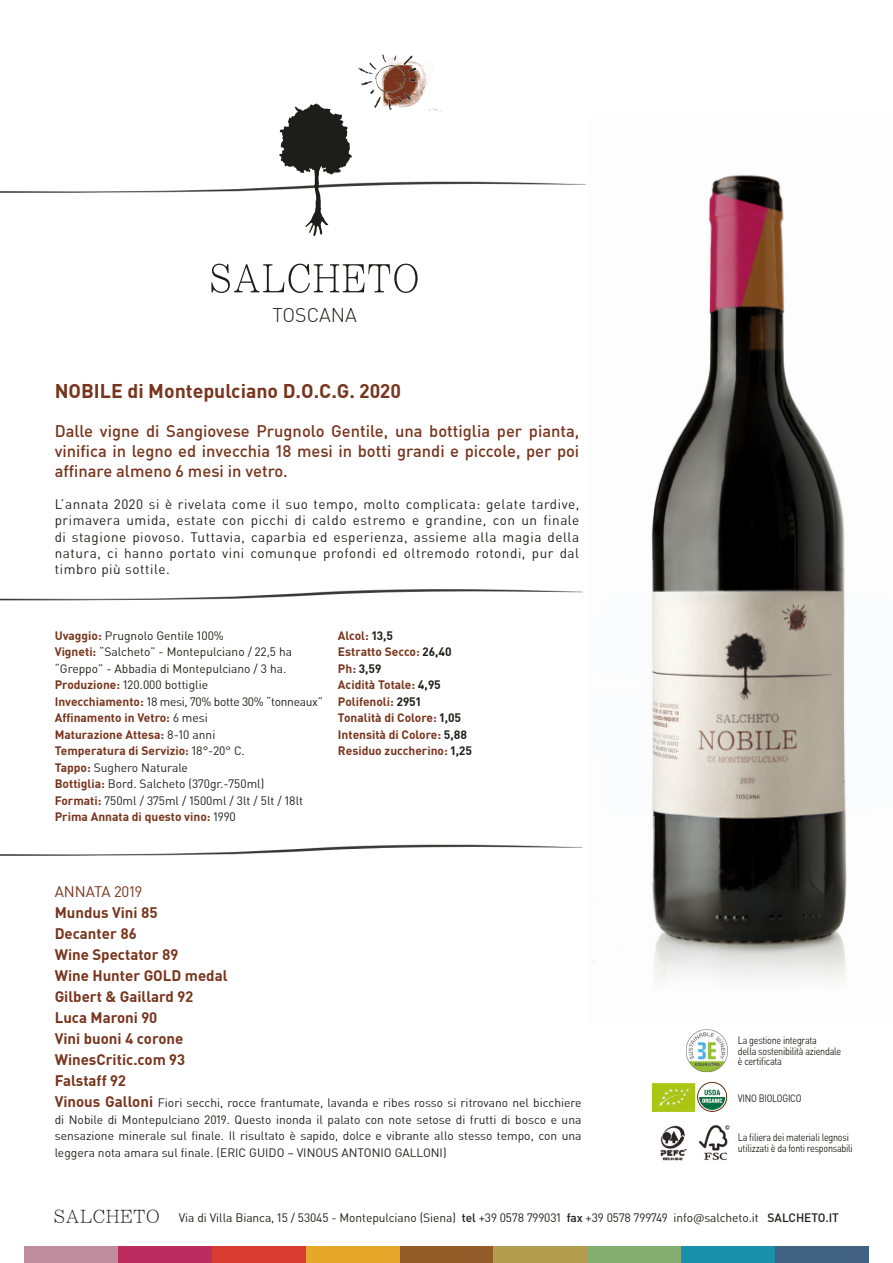
<style>
.page{position:relative;width:893px;height:1263px;background:#fff}
.page>*{position:absolute;margin:0;border:0;box-sizing:border-box;transform-origin:0 0}
.t1{font:700 19.5px "NGCDIN On Air";color:#78341c}
.t2{font:300 19.5px "NGCDIN On Air";color:#1d1d1b}
.t3{font:18.75px "Li Song Pro";letter-spacing:.06em;color:#1d1d1b}
.t4{font:500 16.5px/19.8px "NGCDIN On Air";color:#78341c;text-align:justify}
.t5{font:700 15px "NGCDIN On Air";color:#78341c}
.t6{font:15px "NGCDIN On Air";color:#78341c}
.t7{font:13.5px/16.2px "NGCDIN On Air";letter-spacing:.04em;color:#1d1d1b;text-align:justify}
.t8{font:12px/16.5px "NGCDIN On Air";color:#1d1d1b}
.t9{font:700 12px "NGCDIN On Air";color:#78341c}
.t10{font:12px "NGCDIN On Air";letter-spacing:-.025em;color:#1d1d1b}
.t11{font:700 12px "NGCDIN On Air";color:#1d1d1b}
.t12{font:10.5px/10.5px "NGCDIN On Air";letter-spacing:-.025em;color:#1d1d1b;scale:.85 1}
.s1{font-weight:700;color:#78341c}
.s2{font-weight:400;color:#1d1d1b}
.s3{color:#1d1d1b}
.s4{color:#78341c}
.s5{font-weight:700;font-size:15px;color:#78341c}
.s6{font-weight:500}
</style>
<div class="page">
<img style="left:593px;top:175px;width:254px;height:806px">
<img style="left:0;top:816px;width:653px;height:67px">
<img style="left:0;top:561px;width:724px;height:56px">
<img style="left:651px;top:1081px;width:77px;height:31px">
<img style="left:685px;top:1029px;width:43px;height:44px">
<img style="left:660px;top:1125px;width:70px;height:36px">
<img style="left:358px;top:54px;width:84px;height:58px">
<img style="left:0;top:175px;width:727px;height:44px">
<svg style="left:279px;top:103px;width:73px;height:133px"></svg>
<svg style="left:211px;top:264px;width:207px;height:29px"></svg>
<div style="left:24px;top:1246px;width:94px;height:17px;background:#be8e9f"></div>
<div style="left:118px;top:1246px;width:94px;height:17px;background:#bc2c5e"></div>
<div style="left:212px;top:1246px;width:94px;height:17px;background:#d73b32"></div>
<div style="left:306px;top:1246px;width:94px;height:17px;background:#e7a72a"></div>
<div style="left:400px;top:1246px;width:93px;height:17px;background:#915c27"></div>
<div style="left:493px;top:1246px;width:94px;height:17px;background:#b29d4e"></div>
<div style="left:587px;top:1246px;width:94px;height:17px;background:#85af70"></div>
<div style="left:681px;top:1246px;width:94px;height:17px;background:#1991ad"></div>
<div style="left:775px;top:1246px;width:94px;height:17px;background:#426284"></div>
<p class="t2" style="left:272px;top:304px;width:86px">TOSCANA</p>
<p class="t1" style="left:55px;top:380px;width:348px">NOBILE di Montepulciano D.O.C.G. 2020</p>
<p class="t4" style="left:55px;top:422px;width:526px">Dalle vigne di Sangiovese Prugnolo Gentile, una bottiglia per pianta, vinifica in legno ed invecchia 18 mesi in botti grandi e piccole, per poi affinare almeno 6 mesi in vetro.</p>
<p class="t7" style="left:55px;top:497px;width:526px">L’annata 2020 si è rivelata come il suo tempo, molto complicata: gelate tardive, primavera umida, estate con picchi di caldo estremo e grandine, con un finale di stagione piovoso. Tuttavia, caparbia ed esperienza, assieme alla magia della natura, ci hanno portato vini comunque profondi ed oltremodo rotondi, pur dal timbro più sottile.</p>
<p class="t8" style="left:55px;top:627px;width:171px"><span class="s1">Uvaggio:</span> Prugnolo Gentile 100%</p>
<p class="t8" style="left:55px;top:644px;width:239px"><span class="s1">Vigneti:</span> “Salcheto” - Montepulciano / 22,5 ha “Greppo” - Abbadia di Montepulciano / 3 ha.</p>
<p class="t8" style="left:55px;top:677px;width:155px"><span class="s1">Produzione:</span> 120.000 bottiglie</p>
<p class="t10" style="left:55px;top:695px;width:270px"><span class="s1">Invecchiamento:</span> 18 mesi, 70% botte 30% “tonneaux”</p>
<p class="t9" style="left:55px;top:711px;width:155px">Affinamento in Vetro: <span class="s2">6 mesi</span></p>
<p class="t9" style="left:55px;top:728px;width:162px">Maturazione Attesa: <span class="s2">8-10 anni</span></p>
<p class="t9" style="left:55px;top:744px;width:192px">Temperatura di Servizio: <span class="s2">18°-20° C.</span></p>
<p class="t8" style="left:55px;top:759px;width:135px"><span class="s1">Tappo:</span> Sughero Naturale</p>
<p class="t8" style="left:55px;top:776px;width:211px"><span class="s1">Bottiglia:</span> Bord. Salcheto (370gr.-750ml)</p>
<p class="t8" style="left:55px;top:792px;width:250px"><span class="s1">Formati:</span> 750ml / 375ml / 1500ml / 3lt / 5lt / 18lt</p>
<p class="t9" style="left:55px;top:810px;width:183px">Prima Annata di questo vino: <span class="s2">1990</span></p>
<p class="t9" style="left:338px;top:629px;width:57px">Alcol: <span class="s3">13,5</span></p>
<p class="t9" style="left:338px;top:645px;width:115px">Estratto Secco: <span class="s3">26,40</span></p>
<p class="t11" style="left:338px;top:662px;width:45px"><span class="s4">Ph:</span> 3,59</p>
<p class="t9" style="left:338px;top:678px;width:104px">Acidità Totale: <span class="s3">4,95</span></p>
<p class="t9" style="left:338px;top:695px;width:85px">Polifenoli: <span class="s3">2951</span></p>
<p class="t9" style="left:338px;top:711px;width:125px">Tonalità di Colore: <span class="s3">1,05</span></p>
<p class="t9" style="left:338px;top:728px;width:131px">Intensità di Colore: <span class="s3">5,88</span></p>
<p class="t9" style="left:338px;top:744px;width:136px">Residuo zuccherino: <span class="s3">1,25</span></p>
<p class="t6" style="left:55px;top:884px;width:89px">ANNATA 2019</p>
<p class="t5" style="left:55px;top:904px;width:105px">Mundus Vini 85</p>
<p class="t5" style="left:55px;top:925px;width:83px">Decanter 86</p>
<p class="t5" style="left:55px;top:946px;width:125px">Wine Spectator 89</p>
<p class="t5" style="left:55px;top:967px;width:174px">Wine Hunter GOLD medal</p>
<p class="t5" style="left:55px;top:988px;width:140px">Gilbert &amp; Gaillard 92</p>
<p class="t5" style="left:55px;top:1009px;width:104px">Luca Maroni 90</p>
<p class="t5" style="left:55px;top:1030px;width:130px">Vini buoni 4 corone</p>
<p class="t5" style="left:55px;top:1051px;width:132px">WinesCritic.com 93</p>
<p class="t5" style="left:55px;top:1072px;width:73px">Falstaff 92</p>
<p class="t8" style="left:55px;top:1095px;width:528px;text-align:justify"><span class="s5">Vinous Galloni</span> Fiori secchi, rocce frantumate, lavanda e ribes rosso si ritrovano nel bicchiere di Nobile di Montepulciano 2019. Questo inonda il palato con note setose di frutti di bosco e una sensazione minerale sul finale. Il risultato è sapido, dolce e vibrante allo stesso tempo, con una leggera nota amara sul finale. (ERIC GUIDO – VINOUS ANTONIO GALLONI)</p>
<p class="t12" style="left:738px;top:1035px;width:95px">La gestione integrata</p>
<p class="t12" style="left:738px;top:1046px;width:123px">della sostenibilità aziendale</p>
<p class="t12" style="left:738px;top:1056px;width:53px">è certificata</p>
<p class="t12" style="left:738px;top:1093px;width:76px">VINO BIOLOGICO</p>
<p class="t12" style="left:738px;top:1132px;width:137px">La filiera dei materiali legnosi utilizzati è da fonti responsabili</p>
<p class="t3" style="left:54px;top:1207px;width:107px">SALCHETO</p>
<p class="t8" style="left:179px;top:1209px;width:662px">Via di Villa Bianca, 15 / 53045 - Montepulciano (Siena) <span class="s6">tel</span> +39 0578 799031 <span class="s6">fax</span> +39 0578 799749 info@salcheto.it <span class="s6">SALCHETO.IT</span></p>
</div>
